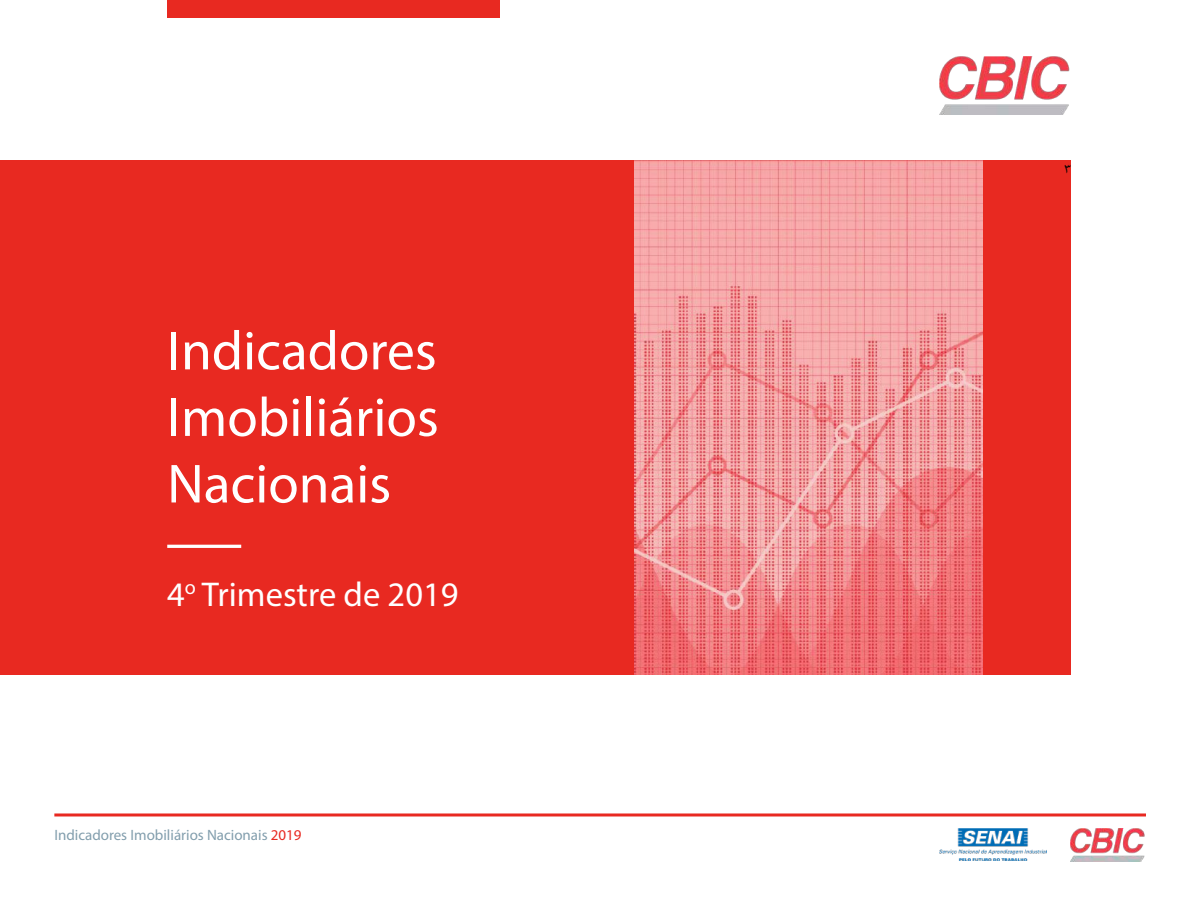
<style>
.page{position:relative;width:1200px;height:900px;background:#fff}
.page>*{position:absolute;margin:0;border:0;box-sizing:border-box;transform-origin:0 0}
.t1{font:55.5px/66.6px "Myriad Pro";color:#fff;text-align:justify}
.t2{font:34.5px "Myriad Pro";color:#fff}
.t3{font:18px "Adobe Arabic";color:#000}
.t4{font:15px "Myriad Pro";color:#829ead}
.s1{color:#e82921}
</style>
<div class="page">
<div style="left:0;top:160px;width:1071px;height:515px;background:#e82921"></div>
<hr style="left:167px;top:545px;width:74px;height:3px;background:#fff">
<hr style="left:54px;top:813px;width:1092px;height:3px;background:#e82921">
<img style="left:939px;top:57px;width:131px;height:58px">
<img style="left:635px;top:160px;width:347px;height:515px">
<div style="left:167px;top:0;width:333px;height:18px;background:#e82921"></div>
<img style="left:1071px;top:828px;width:74px;height:33px">
<img style="left:940px;top:828px;width:107px;height:33px">
<h1 class="t1" style="left:167px;top:317px;width:273px">Indicadores Imobiliários Nacionais</h1>
<h2 class="t2" style="left:167px;top:573px;width:293px">4<sup>o</sup> Trimestre de 2019</h2>
<p class="t4" style="left:54px;top:825px;width:249px">Indicadores Imobiliários Nacionais <span class="s1">2019</span></p>
<p class="t3" style="left:1065px;top:156px;width:8px">3</p>
</div>
